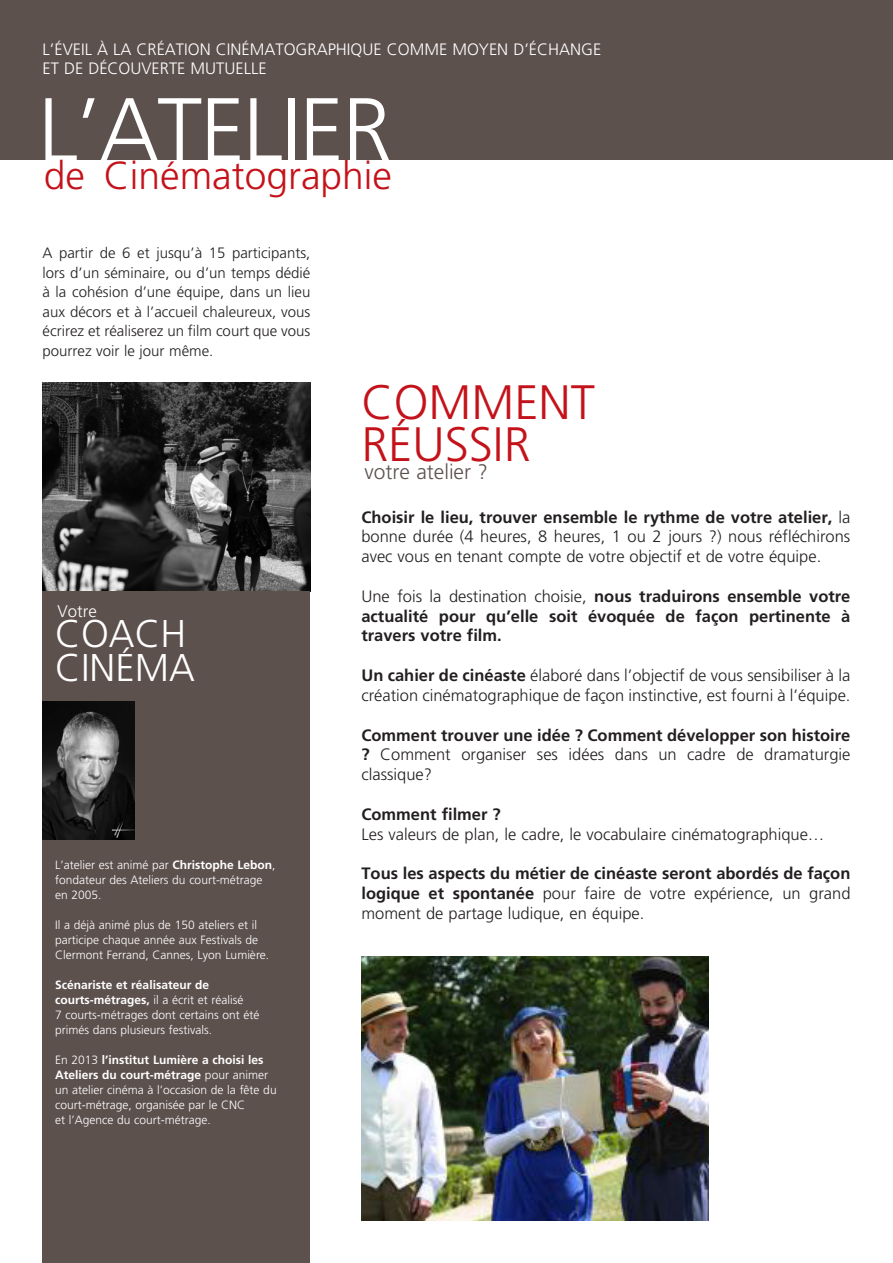
<style>
.page{position:relative;width:893px;height:1263px;background:#fff}
.page>*{position:absolute;margin:0;border:0;box-sizing:border-box;transform-origin:0 0}
.t1{font:300 89.7px "Frutiger LT Std";letter-spacing:-.02em;color:#fff}
.t2{font:300 48.3px/42px "Frutiger LT Std";color:#c4121a}
.t3{font:300 39px "Frutiger LT Std";color:#c4121a}
.t4{font:300 38.7px/33.6px "Frutiger LT Std";color:#fff}
.t5{font:300 21px "Frutiger LT Std";color:#5d514e}
.t6{font:300 16.8px "Frutiger LT Std";color:#fff}
.t7{font:300 16.5px/19.8px "Frutiger LT Std";color:#231f20;text-align:justify}
.t8{font:700 16.5px/19.8px "Frutiger LT Std";color:#231f20;text-align:justify}
.t9{font:300 16.5px/19.5px "Frutiger LT Std";color:#fff}
.t10{font:300 15px/19.5px "Frutiger LT Std";color:#231f20;text-align:justify}
.t11{font:300 12px/15px "Frutiger LT Std";color:#fff}
.s1{font-weight:700}
.s2{font-weight:300}
</style>
<div class="page">
<div style="left:0;top:0;width:893px;height:159px;background:#5d514e"></div>
<img style="left:43px;top:383px;width:267px;height:208px">
<div style="left:43px;top:591px;width:267px;height:672px;background:#5d514e"></div>
<img style="left:43px;top:701px;width:91px;height:138px">
<img style="left:361px;top:957px;width:347px;height:263px">
<h3 class="t9" style="left:43px;top:40px;width:560px">L’ÉVEIL À LA CRÉATION CINÉMATOGRAPHIQUE COMME MOYEN D’ÉCHANGE<br>ET DE DÉCOUVERTE MUTUELLE</h3>
<h1 class="t1" style="left:38px;top:79px;width:355px">L’ATELIER</h1>
<h3 class="t3" style="left:44px;top:154px;width:350px">de Cinématographie</h3>
<p class="t10" style="left:43px;top:243px;width:269px">A partir de 6 et jusqu’à 15 participants, lors d’un séminaire, ou d’un temps dédié à la cohésion d’une équipe, dans un lieu aux décors et à l’accueil chaleureux, vous écrirez et réaliserez un film court que vous pourrez voir le jour même.</p>
<h3 class="t6" style="left:58px;top:602px;width:41px">Votre</h3>
<h3 class="t4" style="left:55px;top:617px;width:141px">COACH<br>CINÉMA</h3>
<p class="t11" style="left:55px;top:857px;width:222px">L’atelier est animé par <span class="s1">Christophe Lebon</span>, fondateur des Ateliers du court-métrage en 2005.</p>
<p class="t11" style="left:55px;top:917px;width:216px">Il a déjà animé plus de 150 ateliers et il participe chaque année aux Festivals de<br>Clermont Ferrand, Cannes, Lyon Lumière.</p>
<p class="t11" style="left:55px;top:977px;width:206px"><span class="s1">Scénariste et réalisateur de courts-métrages,</span> il a écrit et réalisé<br>7 courts-métrages dont certains ont été primés dans plusieurs festivals.</p>
<p class="t11" style="left:55px;top:1052px;width:223px">En 2013 <span class="s1">l’institut Lumière a choisi les Ateliers du court-métrage</span> pour animer un atelier cinéma à l’occasion de la fête du court-métrage, organisée par le CNC<br>et l’Agence du court-métrage.</p>
<h2 class="t2" style="left:361px;top:382px;width:235px">COMMENT<br>RÉUSSIR</h2>
<h3 class="t5" style="left:364px;top:460px;width:125px">votre atelier ?</h3>
<h3 class="t7" style="left:361px;top:507px;width:490px"><span class="s1">Choisir le lieu, trouver ensemble le rythme de votre atelier,</span> la bonne durée (4 heures, 8 heures, 1 ou 2 jours ?) nous réfléchirons avec vous en tenant compte de votre objectif et de votre équipe.</h3>
<h3 class="t8" style="left:361px;top:586px;width:490px"><span class="s2">Une fois la destination choisie,</span> nous traduirons ensemble votre actualité pour qu’elle soit évoquée de façon pertinente à travers votre film.</h3>
<h3 class="t7" style="left:361px;top:666px;width:491px"><span class="s1">Un cahier de cinéaste</span> élaboré dans l’objectif de vous sensibiliser à la création cinématographique de façon instinctive, est fourni à l’équipe.</h3>
<h3 class="t7" style="left:361px;top:725px;width:490px"><span class="s1">Comment trouver une idée ? Comment développer son histoire ?</span> Comment organiser ses idées dans un cadre de dramaturgie classique?</h3>
<h3 class="t8" style="left:361px;top:804px;width:141px">Comment filmer ?</h3>
<h3 class="t7" style="left:361px;top:824px;width:464px">Les valeurs de plan, le cadre, le vocabulaire cinématographique…</h3>
<h3 class="t8" style="left:361px;top:863px;width:491px">Tous les aspects du métier de cinéaste seront abordés de façon logique et spontanée <span class="s2">pour faire de votre expérience, un grand moment de partage ludique, en équipe.</span></h3>
</div>
